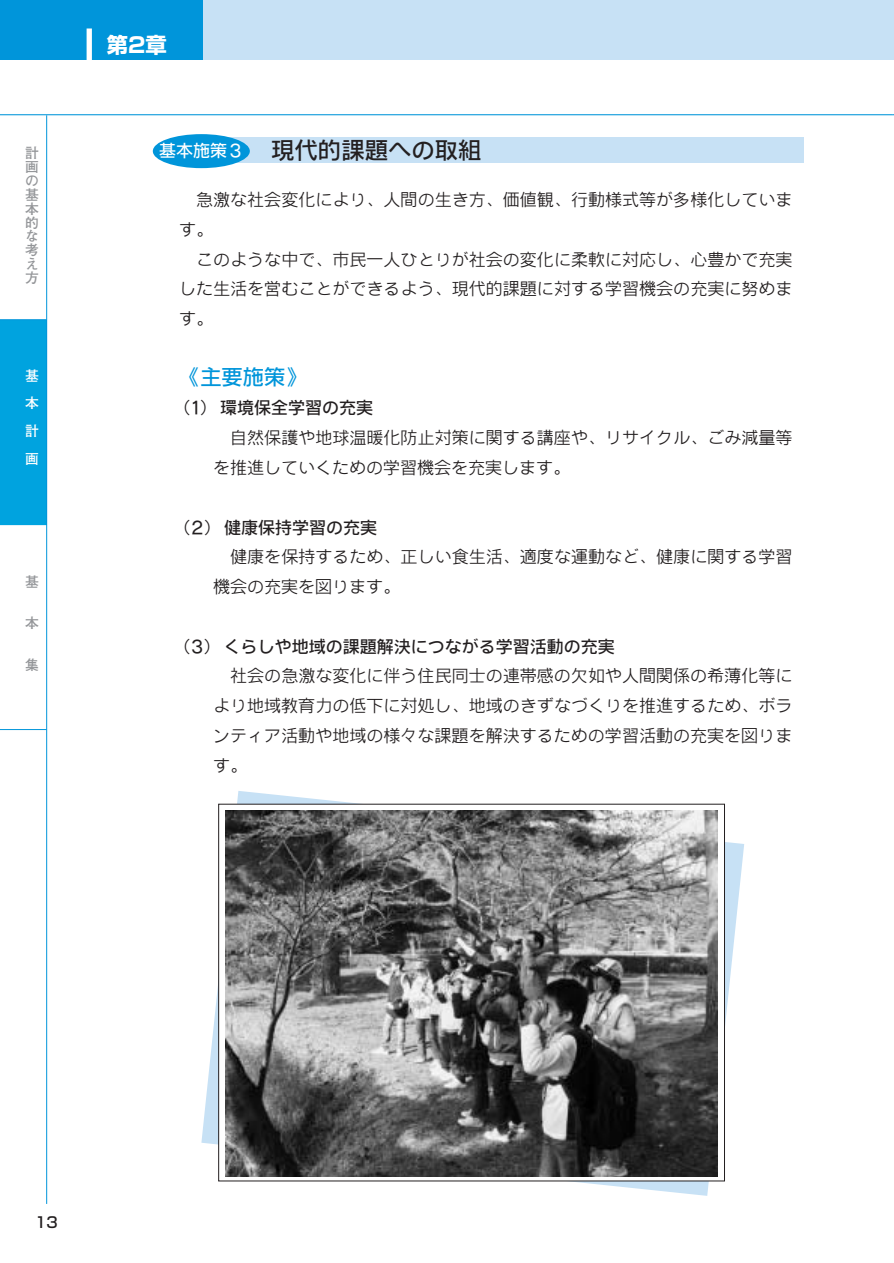
<style>
.page{position:relative;width:894px;height:1263px;background:#fff}
.page>*{position:absolute;margin:0;border:0;box-sizing:border-box;transform-origin:0 0}
.t1{font:23.4px "NIS S4";color:#231f20}
.t2{font:21.3px "NIS S4";color:#0095da}
.t3{font:700 21.3px "Shin Go";color:#fff}
.t4{font:16.95px "NIS S1";color:#231f20}
.t5{font:16.95px "NIS S4";color:#231f20}
.t6{font:500 14.85px "Shin Go";color:#231f20}
.t7{font:700 13.8px/13.8px "Futo Go B101";color:#939598;text-align:justify}
.t8{font:700 13.8px/27.6px "Futo Go B101";color:#fff;text-align:justify}
.s1{font-size:16.95px;color:#fff}
</style>
<div class="page">
<hr style="left:0;top:524px;width:47px;height:1px;background:#0095da">
<hr style="left:0;top:729px;width:47px;height:1px;background:#0095da">
<div style="left:196px;top:0;width:697px;height:60px;background:#c7e1f5"></div>
<div style="left:0;top:0;width:203px;height:60px;background:#0095da"></div>
<div style="left:0;top:320px;width:47px;height:204px;background:#00a3df"></div>
<hr style="left:0;top:114px;width:893px;height:1px;background:#0095da">
<hr style="left:46px;top:115px;width:1px;height:1089px;background:#0095da">
<hr style="left:0;top:319px;width:47px;height:1px;background:#0095da">
<div style="left:87px;top:28px;width:5px;height:40px;background:#fff"></div>
<hr style="left:893px;top:0;width:1px;height:60px;background:#c7e1f5">
<div style="left:175px;top:137px;width:629px;height:26px;background:#c7e1f5"></div>
<div style="left:153px;top:134px;width:97px;height:34px;background:#0095da;border-radius:50%"></div>
<svg style="left:201px;top:791px;width:543px;height:405px"></svg>
<div style="left:219px;top:804px;width:506px;height:377px;background:#fff"></div>
<img style="left:225px;top:811px;width:492px;height:366px">
<p class="t7" style="left:25px;top:148px;width:15px">計画の基本的な考え方</p>
<p class="t8" style="left:25px;top:363px;width:15px">基本計画</p>
<p class="t7" style="left:25px;top:576px;width:15px">基</p>
<p class="t7" style="left:25px;top:618px;width:15px">本</p>
<p class="t7" style="left:25px;top:659px;width:15px">集</p>
<p class="t3" style="left:107px;top:37px;width:61px">第2章</p>
<p class="t1" style="left:159px;top:141px;width:324px"><span class="s1">基本施策３</span> 現代的課題への取組</p>
<p class="t4" style="left:196px;top:193px;width:598px">急激な社会変化により、人間の生き方、価値観、行動様式等が多様化していま</p>
<p class="t4" style="left:179px;top:223px;width:36px">す。</p>
<p class="t4" style="left:196px;top:253px;width:598px">このような中で、市民一人ひとりが社会の変化に柔軟に対応し、心豊かで充実</p>
<p class="t4" style="left:179px;top:283px;width:615px">した生活を営むことができるよう、現代的課題に対する学習機会の充実に努めま</p>
<p class="t4" style="left:179px;top:312px;width:36px">す。</p>
<p class="t2" style="left:179px;top:369px;width:129px">《主要施策》</p>
<p class="t5" style="left:179px;top:402px;width:195px">(1) 環境保全学習の充実</p>
<p class="t4" style="left:230px;top:431px;width:564px">自然保護や地球温暖化防止対策に関する講座や、リサイクル、ごみ減量等</p>
<p class="t4" style="left:213px;top:461px;width:359px">を推進していくための学習機会を充実します。</p>
<p class="t5" style="left:179px;top:521px;width:200px">(2) 健康保持学習の充実</p>
<p class="t4" style="left:230px;top:551px;width:564px">健康を保持するため、正しい食生活、適度な運動など、健康に関する学習</p>
<p class="t4" style="left:213px;top:580px;width:189px">機会の充実を図ります。</p>
<p class="t5" style="left:179px;top:640px;width:437px">(3) くらしや地域の課題解決につながる学習活動の充実</p>
<p class="t4" style="left:230px;top:670px;width:564px">社会の急激な変化に伴う住民同士の連帯感の欠如や人間関係の希薄化等に</p>
<p class="t4" style="left:213px;top:699px;width:581px">より地域教育力の低下に対処し、地域のきずなづくりを推進するため、ボラ</p>
<p class="t4" style="left:213px;top:729px;width:581px">ンティア活動や地域の様々な課題を解決するための学習活動の充実を図りま</p>
<p class="t4" style="left:213px;top:759px;width:36px">す。</p>
<p class="t6" style="left:35px;top:1217px;width:24px">13</p>
</div>
